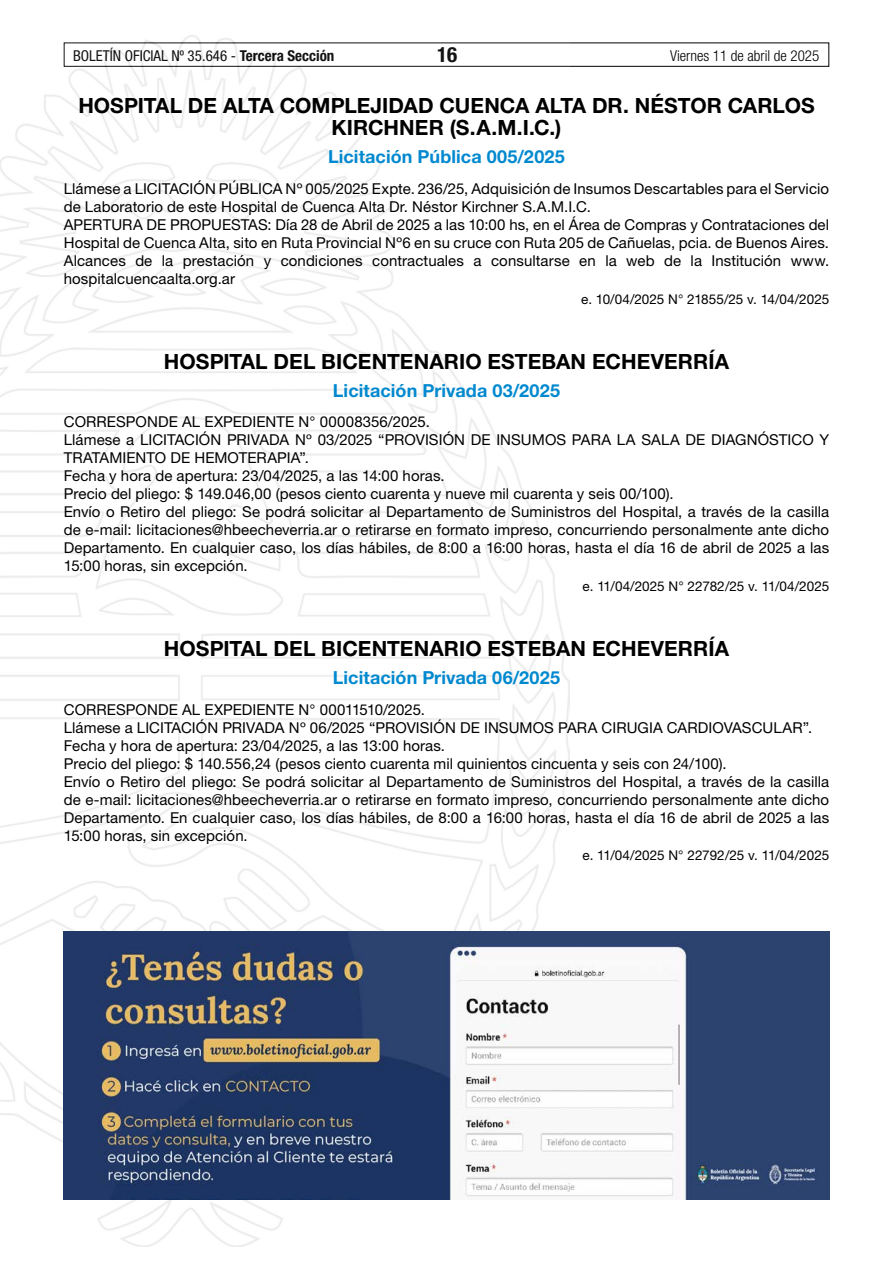
<style>
.page{position:relative;width:893px;height:1263px;background:#fff}
.page>*{position:absolute;margin:0;border:0;box-sizing:border-box;transform-origin:0 0}
.t1{font:700 21px/22.5px "Helvetica Neue LT Std";color:#000;text-align:center}
.t2{font:700 condensed 21px "Helvetica Neue LT Std";color:#000}
.t3{font:700 18px "Helvetica Neue LT Std";letter-spacing:.005em;color:#0089cf}
.t4{font:15px/18px "Helvetica Neue LT Std";letter-spacing:.005em;color:#000}
.t5{font:condensed 15px "Helvetica Neue LT Std";color:#000}
.t6{font:300 condensed 15px "Helvetica Neue LT Std";color:#000}
.t7{font:13.5px "Helvetica Neue LT Std";letter-spacing:-.005em;color:#000}
.s1{font-weight:700}
</style>
<div class="page">
<div style="left:64px;top:43px;width:765px;height:24px;border:1px solid #000"></div>
<img style="left:0;top:35px;width:569px;height:1211px">
<img style="left:64px;top:931px;width:765px;height:268px">
<p class="t5" style="left:73px;top:47px;width:263px">BOLETÍN OFICIAL Nº 35.646 - <span class="s1">Tercera Sección</span></p>
<h1 class="t2" style="left:437px;top:42px;width:22px">16</h1>
<p class="t6" style="left:670px;top:47px;width:151px">Viernes 11 de abril de 2025</p>
<h1 class="t1" style="left:78px;top:94px;width:738px">HOSPITAL DE ALTA COMPLEJIDAD CUENCA ALTA DR. NÉSTOR CARLOS<br>KIRCHNER (S.A.M.I.C.)</h1>
<p class="t3" style="left:328px;top:146px;width:238px">Licitación Pública 005/2025</p>
<p class="t4" style="left:64px;top:180px;width:767px">Llámese a LICITACIÓN PÚBLICA Nº 005/2025 Expte. 236/25, Adquisición de Insumos Descartables para el Servicio de Laboratorio de este Hospital de Cuenca Alta Dr. Néstor Kirchner S.A.M.I.C.<br>APERTURA DE PROPUESTAS: Día 28 de Abril de 2025 a las 10:00 hs, en el Área de Compras y Contrataciones del Hospital de Cuenca Alta, sito en Ruta Provincial Nº6 en su cruce con Ruta 205 de Cañuelas, pcia. de Buenos Aires.<br>Alcances de la prestación y condiciones contractuales a consultarse en la web de la Institución www. hospitalcuencaalta.org.ar</p>
<p class="t7" style="left:581px;top:291px;width:250px">e. 10/04/2025 N° 21855/25 v. 14/04/2025</p>
<h1 class="t1" style="left:164px;top:349px;width:567px">HOSPITAL DEL BICENTENARIO ESTEBAN ECHEVERRÍA</h1>
<p class="t3" style="left:333px;top:379px;width:229px">Licitación Privada 03/2025</p>
<p class="t4" style="left:64px;top:413px;width:767px">CORRESPONDE AL EXPEDIENTE N° 00008356/2025.<br>Llámese a LICITACIÓN PRIVADA Nº 03/2025 “PROVISIÓN DE INSUMOS PARA LA SALA DE DIAGNÓSTICO Y TRATAMIENTO DE HEMOTERAPIA”.<br>Fecha y hora de apertura: 23/04/2025, a las 14:00 horas.<br>Precio del pliego: $ 149.046,00 (pesos ciento cuarenta y nueve mil cuarenta y seis 00/100).<br>Envío o Retiro del pliego: Se podrá solicitar al Departamento de Suministros del Hospital, a través de la casilla de e-mail: licitaciones@hbeecheverria.ar o retirarse en formato impreso, concurriendo personalmente ante dicho Departamento. En cualquier caso, los días hábiles, de 8:00 a 16:00 horas, hasta el día 16 de abril de 2025 a las 15:00 horas, sin excepción.</p>
<p class="t7" style="left:583px;top:578px;width:248px">e. 11/04/2025 N° 22782/25 v. 11/04/2025</p>
<h1 class="t1" style="left:164px;top:637px;width:567px">HOSPITAL DEL BICENTENARIO ESTEBAN ECHEVERRÍA</h1>
<p class="t3" style="left:333px;top:666px;width:229px">Licitación Privada 06/2025</p>
<p class="t4" style="left:64px;top:700px;width:767px">CORRESPONDE AL EXPEDIENTE N° 00011510/2025.<br>Llámese a LICITACIÓN PRIVADA Nº 06/2025 “PROVISIÓN DE INSUMOS PARA CIRUGIA CARDIOVASCULAR”.<br>Fecha y hora de apertura: 23/04/2025, a las 13:00 horas.<br>Precio del pliego: $ 140.556,24 (pesos ciento cuarenta mil quinientos cincuenta y seis con 24/100).<br>Envío o Retiro del pliego: Se podrá solicitar al Departamento de Suministros del Hospital, a través de la casilla de e-mail: licitaciones@hbeecheverria.ar o retirarse en formato impreso, concurriendo personalmente ante dicho Departamento. En cualquier caso, los días hábiles, de 8:00 a 16:00 horas, hasta el día 16 de abril de 2025 a las 15:00 horas, sin excepción.</p>
<p class="t7" style="left:582px;top:847px;width:248px">e. 11/04/2025 N° 22792/25 v. 11/04/2025</p>
</div>
